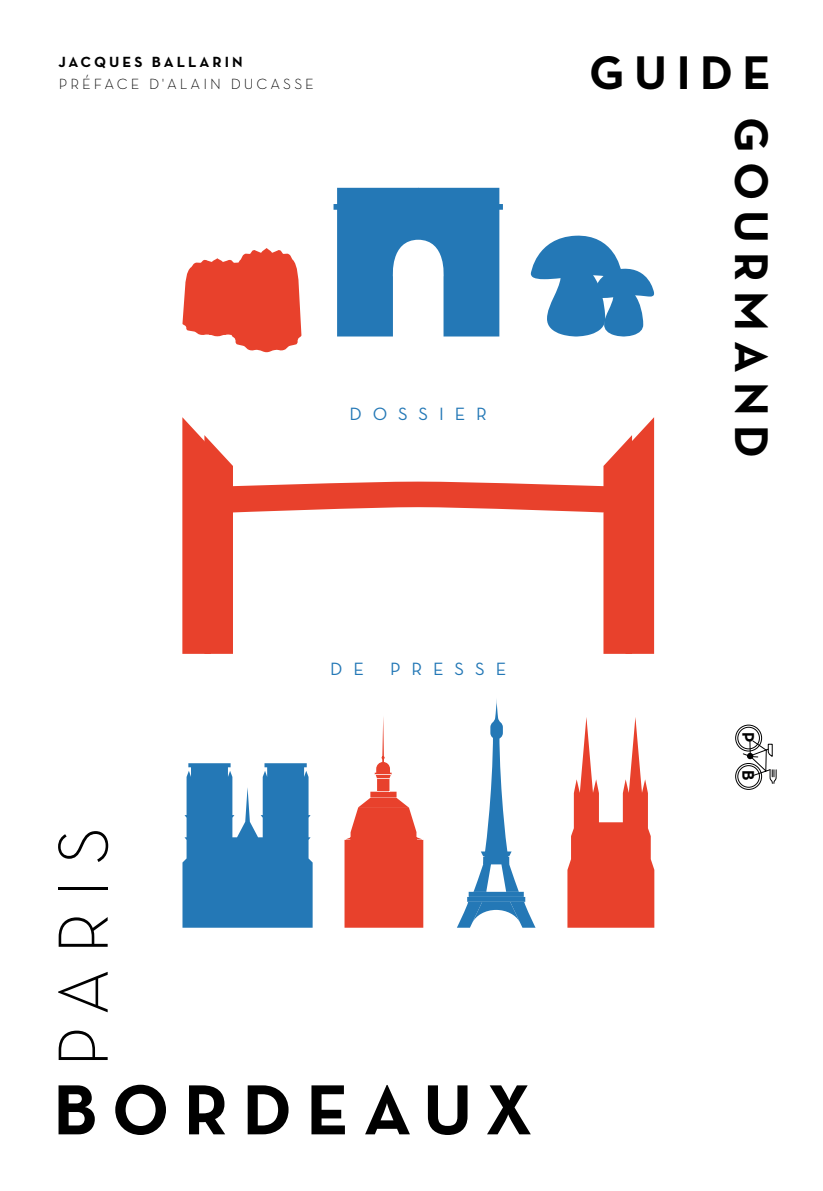
<style>
.page{position:relative;width:823px;height:1191px;background:#fff}
.page>*{position:absolute;margin:0;border:0;box-sizing:border-box;transform-origin:0 0}
.t1{font:700 72px "Neutraface Text";color:#000}
.t2{font:300 72px "Neutraface Text";letter-spacing:.2em;color:#000}
.t3{font:700 48px "Neutraface Text";color:#000}
.t4{font:18.2px "Neutraface Text";letter-spacing:.6em;color:#2478b6}
.t5{font:700 17px "Neutraface Text";color:#000}
.t6{font:300 15px "Neutraface Text";letter-spacing:.2em;color:#000}
.t7{font:700 15px "Neutraface Text";color:#000}
</style>
<div class="page">
<svg style="left:182px;top:417px;width:471px;height:237px"></svg>
<svg style="left:567px;top:717px;width:87px;height:210px"></svg>
<svg style="left:344px;top:717px;width:79px;height:210px"></svg>
<svg style="left:735px;top:724px;width:41px;height:66px"></svg>
<svg style="left:182px;top:248px;width:119px;height:104px"></svg>
<svg style="left:333px;top:188px;width:169px;height:148px"></svg>
<svg style="left:457px;top:699px;width:78px;height:228px"></svg>
<svg style="left:182px;top:763px;width:130px;height:164px;background:#4089bf"></svg>
<svg style="left:530px;top:235px;width:124px;height:101px"></svg>
<p class="t7" style="left:58px;top:52px;width:185px">JACQUES BALLARIN</p>
<p class="t6" style="left:59px;top:74px;width:256px">PRÉFACE D'ALAIN DUCASSE</p>
<p class="t4" style="left:349px;top:403px;width:139px">DOSSIER</p>
<h2 class="t3" style="left:589px;top:42px;width:183px">GUIDE</h2>
<h2 class="t3" style="left:782px;top:116px;width:343px;rotate:90deg">GOURMAND</h2>
<p class="t4" style="left:330px;top:657px;width:35px">D E</p>
<p class="t4" style="left:390px;top:657px;width:117px">PRESSE</p>
<h1 class="t2" style="left:38px;top:1067px;width:242px;rotate:-90deg">PARIS</h1>
<h1 class="t1" style="left:53px;top:1063px;width:480px">BORDEAUX</h1>
<p class="t5" style="left:758px;top:732px;width:12px;rotate:90deg">P</p>
<p class="t5" style="left:758px;top:770px;width:12px;rotate:90deg">B</p>
</div>
